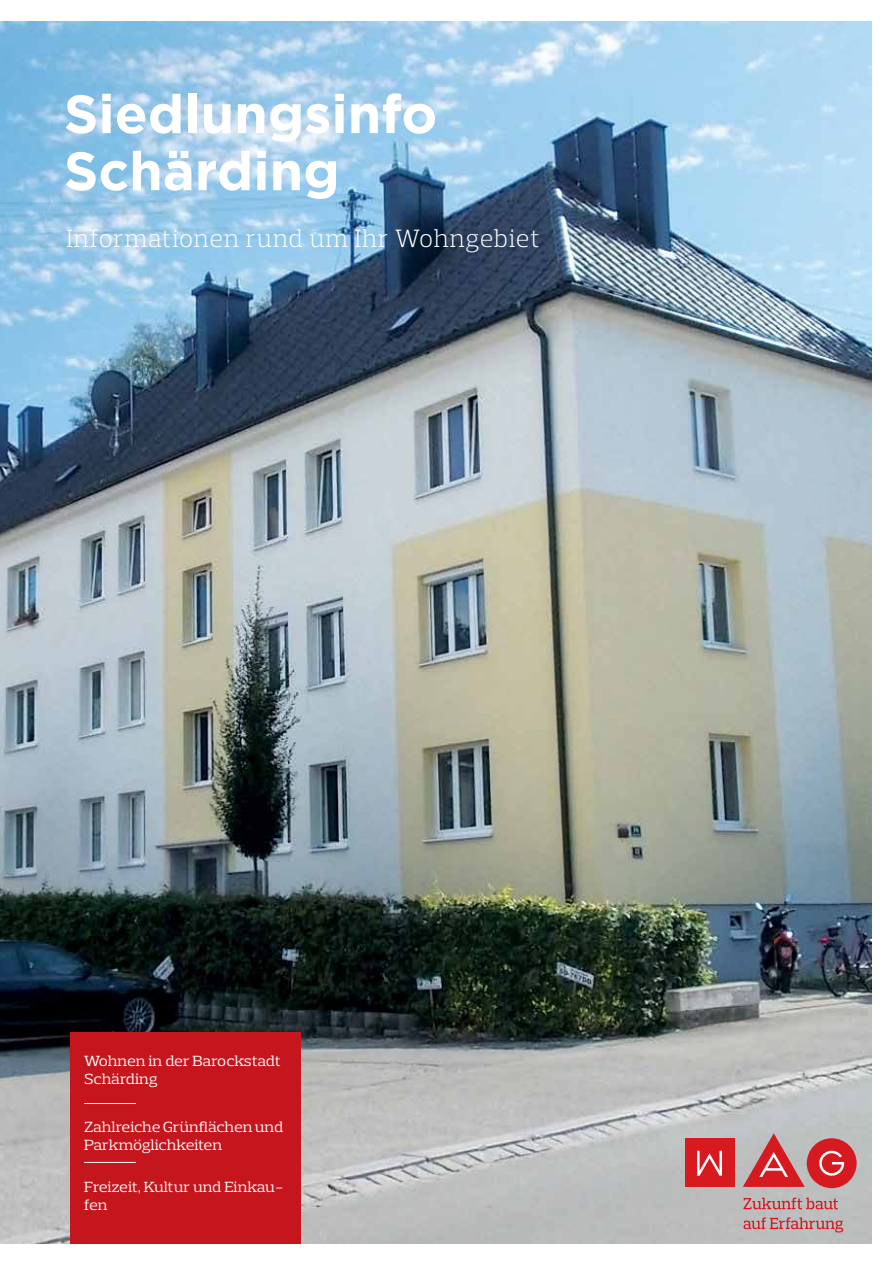
<style>
.page{position:relative;width:893px;height:1263px;background:#fff}
.page>*{position:absolute;margin:0;border:0;box-sizing:border-box;transform-origin:0 0}
.t1{font:700 54px/57px "Gotham";color:#fff}
.t2{font:300 25.5px "Prelo Slab";letter-spacing:.03em;color:#fff}
.t3{font:15px/18px "Prelo Slab";letter-spacing:-.005em;color:#fff;scale:1.1 1}
</style>
<div class="page">
<img style="left:0;top:21px;width:872px;height:1223px">
<div style="left:70px;top:1032px;width:230px;height:212px;background:#c4161c"></div>
<div style="left:685px;top:1138px;width:49px;height:49px;background:#d71920"></div>
<svg style="left:697px;top:1151px;width:25px;height:25px"></svg>
<svg style="left:743px;top:1133px;width:62px;height:54px;background:#cb787b"></svg>
<div style="left:807px;top:1138px;width:50px;height:50px;background:#d71920;border-radius:50%"></div>
<svg style="left:819px;top:1151px;width:25px;height:25px"></svg>
<svg style="left:743px;top:1198px;width:95px;height:11px"></svg>
<svg style="left:743px;top:1217px;width:100px;height:15px"></svg>
<hr style="left:84px;top:1103px;width:52px;height:1px;background:#fff">
<hr style="left:84px;top:1162px;width:52px;height:1px;background:#fff">
<h1 class="t1" style="left:64px;top:84px;width:375px">Siedlungsinfo<br>Schärding</h1>
<h2 class="t2" style="left:67px;top:222px;width:475px">Informationen rund um Ihr Wohngebiet</h2>
<p class="t3" style="left:84px;top:1052px;width:180px">Wohnen in der Barockstadt<br>Schärding</p>
<p class="t3" style="left:84px;top:1118px;width:182px">Zahlreiche Grünflächen und<br>Parkmöglichkeiten</p>
<p class="t3" style="left:84px;top:1178px;width:182px">Freizeit, Kultur und Einkau&shy;fen</p>
</div>
